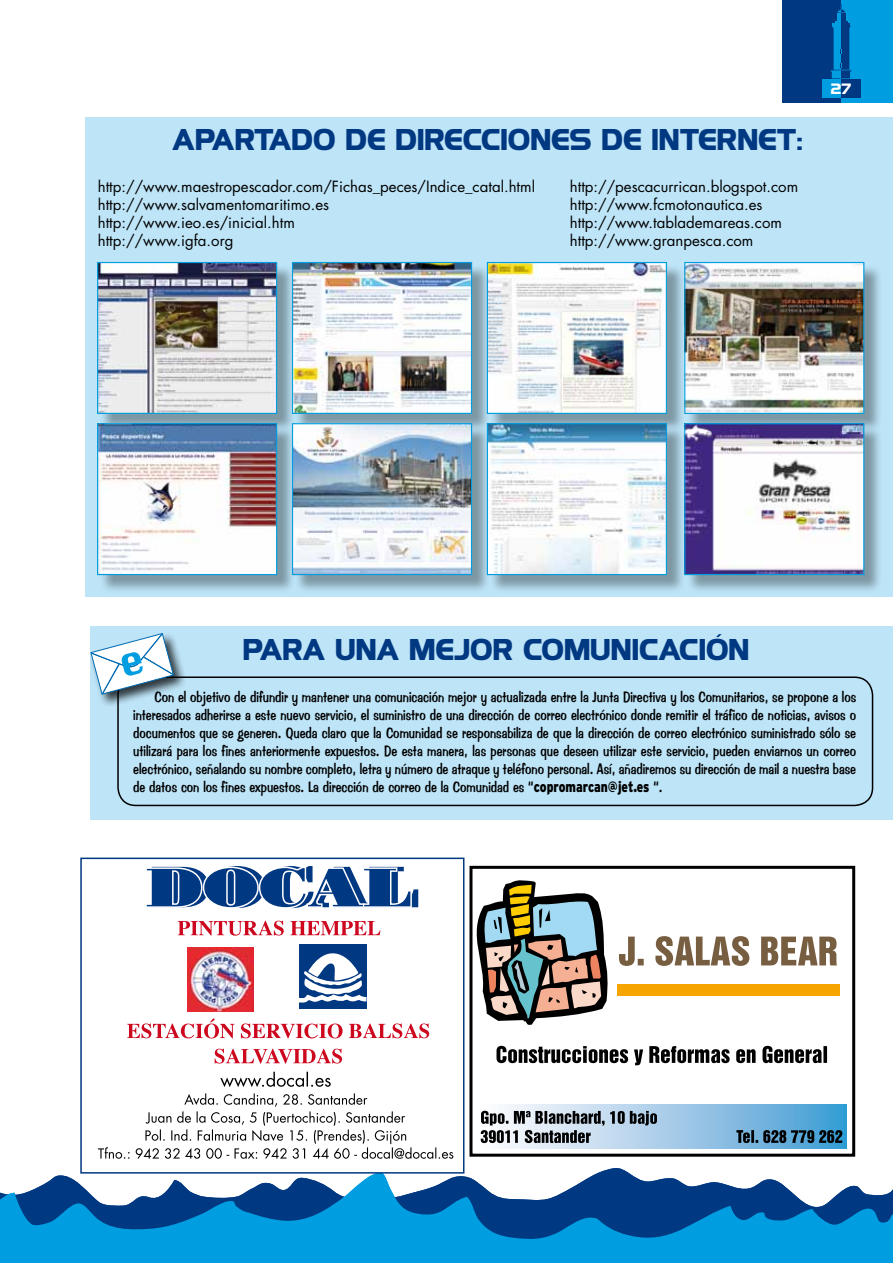
<style>
.page{position:relative;width:893px;height:1263px;background:#fff}
.page>*{position:absolute;margin:0;border:0;box-sizing:border-box;transform-origin:0 0}
.t1{font:54px "Bodoni Poster";color:#003882;scale:1.25 1}
.t2{font:700 27px "Highland Gothic FLF";color:#003882}
.t3{font:15px/18px "Impress BT";color:#000;text-align:justify;scale:.8 1}
.t4{font:15px/18px "Futura";color:#000}
.t5{font:700 13.5px "Highland Gothic FLF";color:#fff}
.s1{font-family:"Interstate";font-weight:900}
</style>
<div class="page">
<svg style="left:0;top:1170px;width:893px;height:93px;fill:#009ee0"></svg>
<div style="left:782px;top:0;width:60px;height:103px;background:#003882"></div>
<div style="left:837px;top:13px;width:5px;height:8px;background:#009ee0"></div>
<div style="left:822px;top:79px;width:20px;height:19px;background:#009ee0"></div>
<div style="left:841px;top:0;width:52px;height:102px;background:#009ee0"></div>
<div style="left:841px;top:13px;width:5px;height:8px;background:#003882"></div>
<div style="left:841px;top:79px;width:19px;height:19px;background:#003882"></div>
<svg style="left:830px;top:21px;width:22px;height:57px"></svg>
<svg style="left:838px;top:5px;width:7px;height:7px"></svg>
<div style="left:85px;top:117px;width:808px;height:480px;background:#bde4f7"></div>
<div style="left:91px;top:626px;width:802px;height:194px;background:#bde4f7"></div>
<div style="left:117px;top:676px;width:756px;height:130px;border:2px solid #000;border-radius:18px"></div>
<div style="left:469px;top:866px;width:386px;height:291px;border:3px solid #000"></div>
<svg style="left:619px;top:936px;width:218px;height:30px"></svg>
<svg style="left:496px;top:1046px;width:331px;height:19px"></svg>
<svg style="left:469px;top:878px;width:139px;height:147px"></svg>
<div style="left:618px;top:984px;width:222px;height:12px;background:#f6a400"></div>
<svg style="left:480px;top:1104px;width:366px;height:45px;background:#a2cce8"></svg>
<svg style="left:481px;top:1111px;width:361px;height:32px;background:#7b9cb3"></svg>
<div style="left:88px;top:631px;width:98px;height:76px;background:#000;opacity:.75"></div>
<svg style="left:90px;top:633px;width:85px;height:62px"></svg>
<div style="left:80px;top:857px;width:384px;height:316px;background:#fff;border:2px solid #003882"></div>
<div style="left:299px;top:944px;width:67px;height:65px;background:#003882"></div>
<svg style="left:151px;top:866px;width:268px;height:43px"></svg>
<img style="left:188px;top:948px;width:66px;height:63px">
<svg style="left:215px;top:1049px;width:127px;height:15px"></svg>
<svg style="left:127px;top:1018px;width:302px;height:20px"></svg>
<svg style="left:178px;top:921px;width:202px;height:15px"></svg>
<svg style="left:98px;top:1093px;width:355px;height:66px"></svg>
<svg style="left:220px;top:1072px;width:111px;height:15px"></svg>
<svg style="left:299px;top:944px;width:68px;height:60px"></svg>
<div style="left:99px;top:264px;width:197px;height:169px;background:#000;opacity:.34"></div>
<img style="left:99px;top:264px;width:176px;height:148px">
<div style="left:97px;top:262px;width:180px;height:152px;border:1px solid #009ee0"></div>
<div style="left:99px;top:425px;width:197px;height:169px;background:#000;opacity:.34"></div>
<img style="left:99px;top:425px;width:176px;height:148px">
<div style="left:97px;top:423px;width:180px;height:152px;border:1px solid #009ee0"></div>
<div style="left:294px;top:264px;width:197px;height:169px;background:#000;opacity:.34"></div>
<img style="left:294px;top:264px;width:176px;height:148px">
<div style="left:292px;top:262px;width:180px;height:152px;border:1px solid #009ee0"></div>
<div style="left:294px;top:425px;width:197px;height:169px;background:#000;opacity:.34"></div>
<img style="left:294px;top:425px;width:176px;height:148px">
<div style="left:292px;top:423px;width:180px;height:152px;border:1px solid #009ee0"></div>
<div style="left:489px;top:264px;width:197px;height:169px;background:#000;opacity:.34"></div>
<img style="left:489px;top:264px;width:176px;height:148px">
<div style="left:487px;top:262px;width:180px;height:152px;border:1px solid #009ee0"></div>
<div style="left:686px;top:264px;width:197px;height:169px;background:#000;opacity:.34"></div>
<img style="left:686px;top:264px;width:176px;height:148px">
<div style="left:684px;top:262px;width:180px;height:152px;border:1px solid #009ee0"></div>
<div style="left:489px;top:425px;width:197px;height:169px;background:#000;opacity:.34"></div>
<img style="left:489px;top:425px;width:176px;height:148px">
<div style="left:487px;top:423px;width:180px;height:152px;border:1px solid #009ee0"></div>
<div style="left:686px;top:425px;width:197px;height:169px;background:#000;opacity:.34"></div>
<img style="left:686px;top:425px;width:176px;height:148px">
<div style="left:684px;top:423px;width:180px;height:152px;border:1px solid #009ee0"></div>
<h2 class="t2" style="left:172px;top:120px;width:632px">APARTADO DE DIRECCIONES DE INTERNET:</h2>
<p class="t4" style="left:98px;top:178px;width:439px">http://www.maestropescador.com/Fichas_peces/Indice_catal.html http://www.salvamentomaritimo.es<br>http://www.ieo.es/inicial.htm<br>http://www.igfa.org</p>
<p class="t4" style="left:570px;top:178px;width:230px">http://pescacurrican.blogspot.com http://www.fcmotonautica.es http://www.tablademareas.com http://www.granpesca.com</p>
<p class="t5" style="left:831px;top:79px;width:22px">27</p>
<h2 class="t2" style="left:243px;top:630px;width:508px">PARA UNA MEJOR COMUNICACIÓN</h2>
<p class="t3" style="left:133px;top:688px;width:905px;text-indent:21px">Con el objetivo de difundir y mantener una comunicación mejor y actualizada entre la Junta Directiva y los Comunitarios, se propone a los interesados adherirse a este nuevo servicio, el suministro de una dirección de correo electrónico donde remitir el tráfico de noticias, avisos o documentos que se generen. Queda claro que la Comunidad se responsabiliza de que la dirección de correo electrónico suministrado sólo se utilizará para los fines anteriormente expuestos. De esta manera, las personas que deseen utilizar este servicio, pueden enviarnos un correo electrónico, señalando su nombre completo, letra y número de atraque y teléfono personal. Así, añadiremos su dirección de mail a nuestra base de datos con los fines expuestos. La dirección de correo de la Comunidad es “<span class="s1">copromarcan@jet.es</span> “.</p>
<h1 class="t1" style="left:153px;top:854px;width:214px">DOCAL</h1>
</div>
